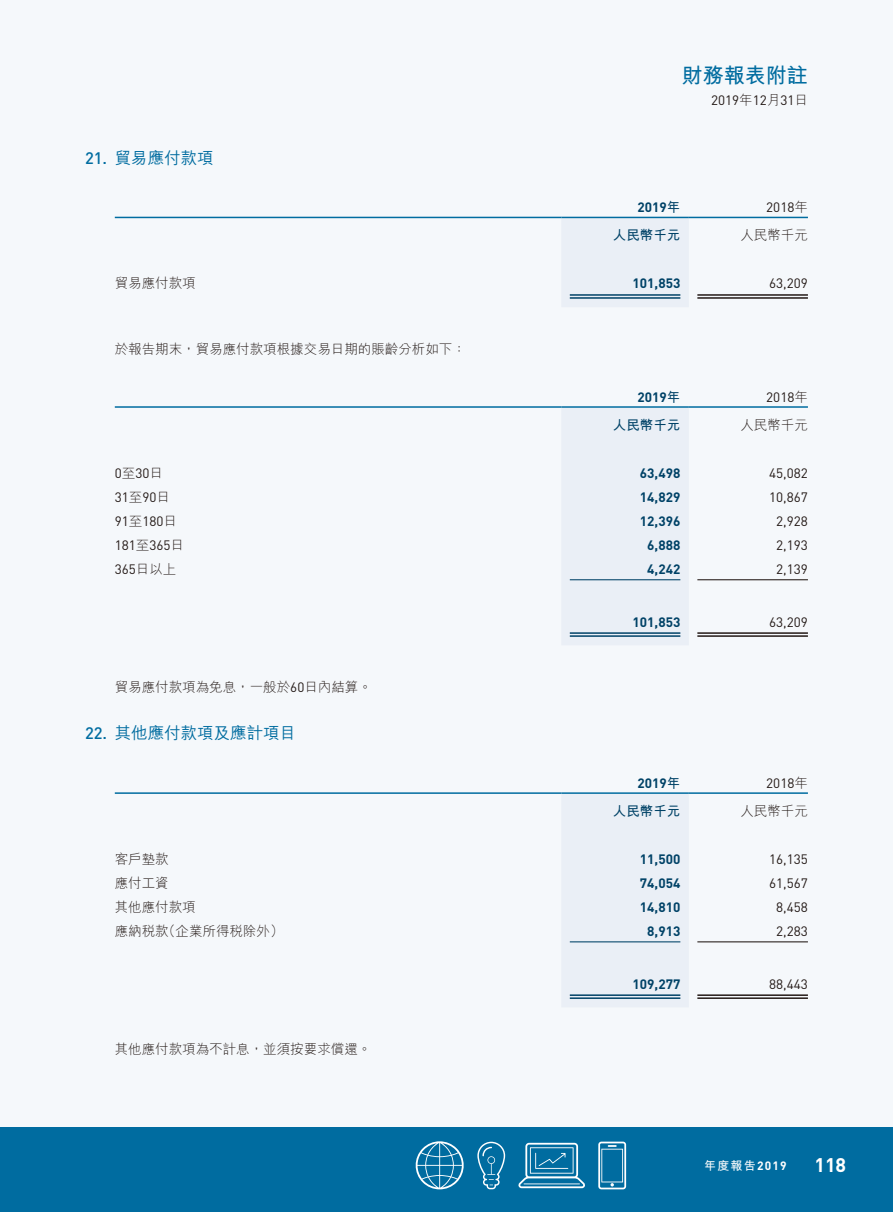
<style>
.page{position:relative;width:893px;height:1212px;background:#fff}
.page>*{position:absolute;margin:0;border:0;box-sizing:border-box;transform-origin:0 0}
.t1{font:21px "M Hei HK Bold E Ten B5 H";color:#006ca0}
.t2{font:700 19.5px "DIN Pro";color:#fff}
.t3{font:16.5px "M Hei HK Medium E Ten B5 H";color:#006ca0}
.t4{font:13.5px "DIN Pro";color:#231916}
.t5{font:13.5px "M Hei HK Light E Ten B5 H";color:#231916}
.t6{font:700 13.5px "DIN Pro";color:#004267}
.t7{font:13.5px "M Hei HK Bold E Ten B5 H";color:#004267}
.t8{font:12px "M Hei HK Bold E Ten B5 H";color:#fff}
.s1{font-family:"DIN Pro";font-weight:500}
.s2{font-family:"M Hei HK Light E Ten B5 H"}
.s3{font-family:"M Hei HK Bold E Ten B5 H";font-weight:400}
.s4{font-family:"DIN Pro"}
.s5{font-family:"DIN Pro";font-weight:700}
</style>
<div class="page">
<div style="left:0;top:0;width:893px;height:1183px;background:#f5f8fb"></div>
<div style="left:0;top:1127px;width:893px;height:85px;background:#006ca0"></div>
<svg style="left:598px;top:1141px;width:28px;height:48px"></svg>
<svg style="left:518px;top:1143px;width:67px;height:45px"></svg>
<svg style="left:477px;top:1142px;width:28px;height:47px"></svg>
<svg style="left:415px;top:1141px;width:49px;height:48px"></svg>
<div style="left:561px;top:218px;width:128px;height:89px;background:#eaeff6"></div>
<hr style="left:115px;top:217px;width:446px;height:1px;background:#006ca0">
<hr style="left:561px;top:217px;width:128px;height:1px;background:#006ca0">
<hr style="left:689px;top:217px;width:119px;height:1px;background:#006ca0">
<hr style="left:570px;top:294px;width:110px;height:2px;background:#004267">
<hr style="left:570px;top:297px;width:110px;height:2px;background:#004267">
<hr style="left:697px;top:294px;width:111px;height:2px;background:#231916">
<hr style="left:697px;top:297px;width:111px;height:2px;background:#231916">
<div style="left:562px;top:408px;width:126px;height:237px;background:#eaeff6"></div>
<hr style="left:115px;top:406px;width:446px;height:2px;background:#006ca0">
<hr style="left:561px;top:406px;width:128px;height:2px;background:#006ca0">
<hr style="left:689px;top:406px;width:119px;height:2px;background:#006ca0">
<hr style="left:570px;top:579px;width:110px;height:1px;background:#004267">
<hr style="left:697px;top:579px;width:111px;height:1px;background:#231916">
<hr style="left:570px;top:632px;width:110px;height:2px;background:#004267">
<hr style="left:570px;top:635px;width:110px;height:2px;background:#004267">
<hr style="left:697px;top:632px;width:111px;height:2px;background:#231916">
<hr style="left:697px;top:635px;width:111px;height:2px;background:#231916">
<div style="left:562px;top:794px;width:126px;height:213px;background:#eaeff6"></div>
<hr style="left:115px;top:792px;width:446px;height:2px;background:#006ca0">
<hr style="left:561px;top:792px;width:128px;height:2px;background:#006ca0">
<hr style="left:689px;top:792px;width:119px;height:2px;background:#006ca0">
<hr style="left:570px;top:941px;width:110px;height:1px;background:#004267">
<hr style="left:697px;top:941px;width:111px;height:1px;background:#231916">
<hr style="left:570px;top:994px;width:110px;height:2px;background:#004267">
<hr style="left:570px;top:997px;width:110px;height:2px;background:#004267">
<hr style="left:697px;top:994px;width:111px;height:2px;background:#231916">
<hr style="left:697px;top:997px;width:111px;height:2px;background:#231916">
<p class="t3" style="left:85px;top:151px;width:130px"><span class="s1">21.</span> 貿易應付款項</p>
<h1 class="t1" style="left:682px;top:67px;width:127px">財務報表附註</h1>
<p class="t4" style="left:711px;top:95px;width:98px">2019<span class="s2">年</span>12<span class="s2">月</span>31<span class="s2">日</span></p>
<p class="t6" style="left:637px;top:202px;width:44px">2019<span class="s3">年</span></p>
<p class="t4" style="left:766px;top:202px;width:43px">2018<span class="s2">年</span></p>
<p class="t7" style="left:613px;top:230px;width:69px">人民幣千元</p>
<p class="t5" style="left:740px;top:230px;width:69px">人民幣千元</p>
<p class="t5" style="left:115px;top:278px;width:83px">貿易應付款項</p>
<p class="t6" style="left:633px;top:279px;width:49px">101,853</p>
<p class="t4" style="left:769px;top:279px;width:40px">63,209</p>
<p class="t5" style="left:115px;top:343px;width:352px">於報告期末，貿易應付款項根據交易日期的賬齡分析如下：</p>
<p class="t6" style="left:637px;top:392px;width:44px">2019<span class="s3">年</span></p>
<p class="t4" style="left:766px;top:392px;width:43px">2018<span class="s2">年</span></p>
<p class="t7" style="left:613px;top:420px;width:69px">人民幣千元</p>
<p class="t5" style="left:740px;top:420px;width:69px">人民幣千元</p>
<p class="t4" style="left:115px;top:468px;width:50px">0<span class="s2">至</span>30<span class="s2">日</span></p>
<p class="t6" style="left:640px;top:468px;width:42px">63,498</p>
<p class="t4" style="left:769px;top:468px;width:40px">45,082</p>
<p class="t4" style="left:115px;top:492px;width:57px">31<span class="s2">至</span>90<span class="s2">日</span></p>
<p class="t6" style="left:640px;top:492px;width:42px">14,829</p>
<p class="t4" style="left:769px;top:492px;width:40px">10,867</p>
<p class="t4" style="left:115px;top:516px;width:64px">91<span class="s2">至</span>180<span class="s2">日</span></p>
<p class="t6" style="left:640px;top:516px;width:42px">12,396</p>
<p class="t4" style="left:776px;top:516px;width:33px">2,928</p>
<p class="t4" style="left:115px;top:540px;width:71px">181<span class="s2">至</span>365<span class="s2">日</span></p>
<p class="t6" style="left:647px;top:540px;width:35px">6,888</p>
<p class="t4" style="left:776px;top:540px;width:33px">2,193</p>
<p class="t4" style="left:115px;top:564px;width:63px">365<span class="s2">日以上</span></p>
<p class="t6" style="left:647px;top:564px;width:35px">4,242</p>
<p class="t4" style="left:776px;top:564px;width:33px">2,139</p>
<p class="t5" style="left:115px;top:681px;width:259px">貿易應付款項為免息，一般於<span class="s4">60</span>日內結算。</p>
<p class="t3" style="left:85px;top:727px;width:213px"><span class="s1">22.</span> 其他應付款項及應計項目</p>
<p class="t6" style="left:633px;top:617px;width:49px">101,853</p>
<p class="t4" style="left:769px;top:617px;width:40px">63,209</p>
<p class="t6" style="left:637px;top:778px;width:44px">2019<span class="s3">年</span></p>
<p class="t4" style="left:766px;top:778px;width:43px">2018<span class="s2">年</span></p>
<p class="t7" style="left:613px;top:806px;width:69px">人民幣千元</p>
<p class="t5" style="left:740px;top:806px;width:69px">人民幣千元</p>
<p class="t5" style="left:115px;top:854px;width:55px">客戶墊款</p>
<p class="t6" style="left:640px;top:854px;width:42px">11,500</p>
<p class="t4" style="left:769px;top:854px;width:40px">16,135</p>
<p class="t5" style="left:115px;top:878px;width:55px">應付工資</p>
<p class="t6" style="left:640px;top:878px;width:42px">74,054</p>
<p class="t4" style="left:769px;top:878px;width:40px">61,567</p>
<p class="t5" style="left:115px;top:902px;width:82px">其他應付款項</p>
<p class="t6" style="left:640px;top:902px;width:42px">14,810</p>
<p class="t4" style="left:776px;top:902px;width:33px">8,458</p>
<p class="t5" style="left:115px;top:926px;width:170px">應納稅款（企業所得稅除外）</p>
<p class="t6" style="left:647px;top:926px;width:35px">8,913</p>
<p class="t4" style="left:776px;top:926px;width:33px">2,283</p>
<p class="t5" style="left:115px;top:1043px;width:258px">其他應付款項為不計息，並須按要求償還。</p>
<p class="t6" style="left:633px;top:979px;width:49px">109,277</p>
<p class="t4" style="left:769px;top:979px;width:40px">88,443</p>
<p class="t8" style="left:704px;top:1160px;width:84px">年度報告<span class="s5">2019</span></p>
<h2 class="t2" style="left:814px;top:1158px;width:33px">118</h2>
</div>
